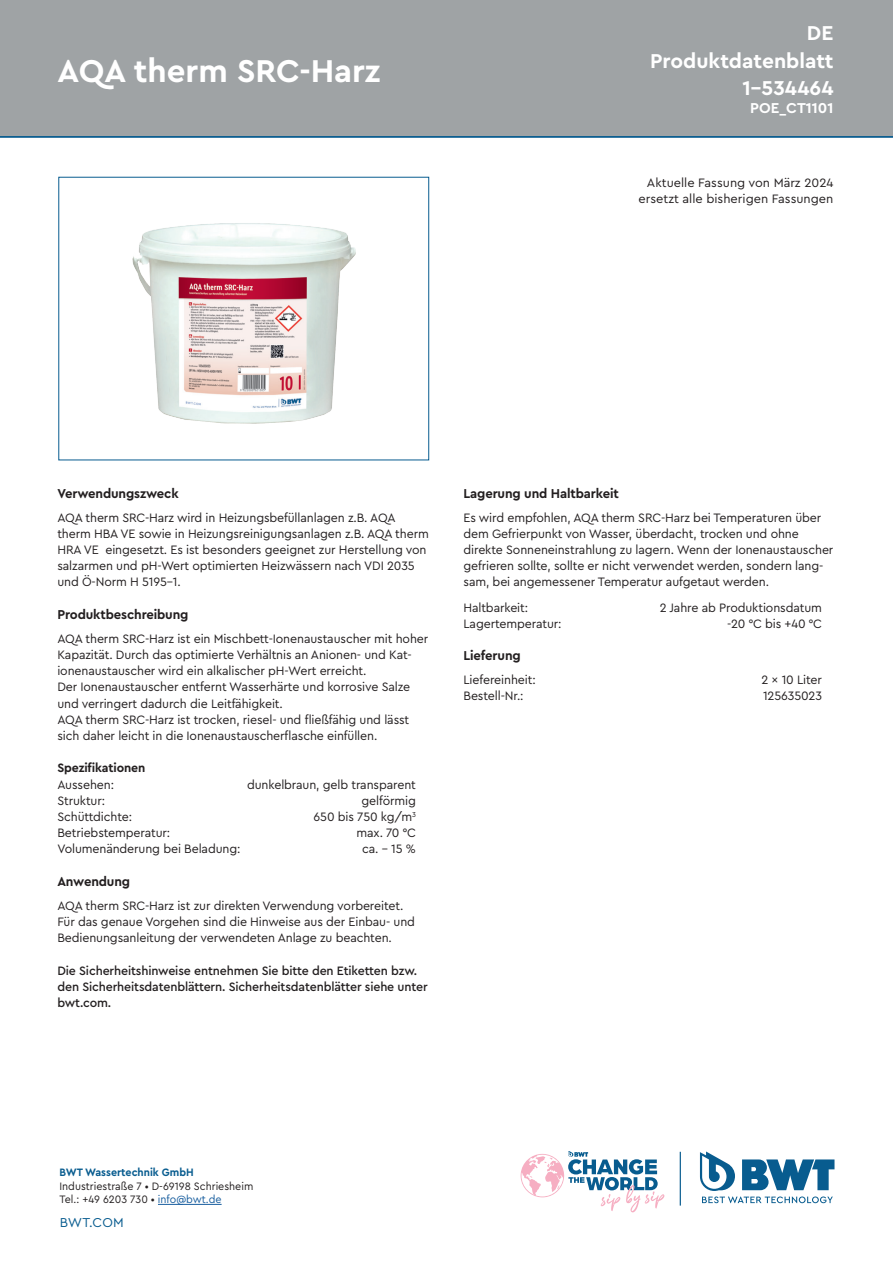
<style>
.page{position:relative;width:893px;height:1263px;background:#fff}
.page>*{position:absolute;margin:0;border:0;box-sizing:border-box;transform-origin:0 0}
.t1{font:700 33px "Cera PRO";color:#fff}
.t2{font:700 21px "Cera PRO";color:#fff}
.t3{font:700 15px "Cera PRO";color:#fff}
.t4{font:700 13.5px "Cera PRO";letter-spacing:-.01em;color:#231f20}
.t5{font:13.5px "Cera PRO";letter-spacing:.015em;color:#085c8f}
.t6{font:12.75px/16.2px "Cera PRO";letter-spacing:-.01em;color:#231f20}
.t7{font:500 12.75px/16.2px "Cera PRO";letter-spacing:-.01em;color:#231f20}
.t8{font:700 12.75px "Cera PRO";letter-spacing:-.01em;color:#231f20}
.t9{font:11.25px/13.5px "Cera PRO";color:#231f20;scale:.95 1}
.t10{font:700 11.25px "Cera PRO";color:#085c8f;scale:.95 1}
.s1{color:#175d9e}
</style>
<div class="page">
<hr style="left:158px;top:1204px;width:64px;height:1px;background:#175d9e">
<svg style="left:521px;top:1151px;width:143px;height:61px"></svg>
<svg style="left:700px;top:1151px;width:134px;height:52px"></svg>
<hr style="left:680px;top:1152px;width:1px;height:53px;background:#085c8f">
<div style="left:0;top:0;width:893px;height:137px;background:#9fa3a5"></div>
<hr style="left:0;top:136px;width:893px;height:2px;background:#085c8f">
<img style="left:132px;top:223px;width:224px;height:201px">
<p class="t1" style="left:57px;top:49px;width:324px">AQA therm SRC-Harz</p>
<p class="t2" style="left:807px;top:19px;width:28px">DE</p>
<p class="t2" style="left:650px;top:47px;width:185px">Produktdatenblatt</p>
<p class="t2" style="left:742px;top:74px;width:92px">1-534464</p>
<p class="t3" style="left:750px;top:98px;width:85px">POE_CT1101</p>
<p class="t6" style="left:647px;top:174px;width:188px">Aktuelle Fassung von März 2024</p>
<p class="t6" style="left:638px;top:190px;width:196px">ersetzt alle bisherigen Fassungen</p>
<p class="t4" style="left:57px;top:484px;width:123px">Verwendungszweck</p>
<p class="t6" style="left:57px;top:509px;width:373px">AQA therm SRC-Harz wird in Heizungsbefüllanlagen z.B. AQA therm HBA VE sowie in Heizungsreinigungsanlagen z.B. AQA therm HRA VE eingesetzt. Es ist besonders geeignet zur Herstellung von salzarmen und pH-Wert optimierten Heizwässern nach VDI 2035 und Ö-Norm H 5195-1.</p>
<p class="t4" style="left:57px;top:605px;width:133px">Produktbeschreibung</p>
<p class="t6" style="left:57px;top:630px;width:372px">AQA therm SRC-Harz ist ein Mischbett-Ionenaustauscher mit hoher<br>Kapazität. Durch das optimierte Verhältnis an Anionen- und Kat&shy;ionenaustauscher wird ein alkalischer pH-Wert erreicht.</p>
<p class="t6" style="left:57px;top:678px;width:354px">Der Ionenaustauscher entfernt Wasserhärte und korrosive Salze und verringert dadurch die Leitfähigkeit.</p>
<p class="t6" style="left:57px;top:711px;width:353px">AQA therm SRC-Harz ist trocken, riesel- und fließfähig und lässt sich daher leicht in die Ionenaustauscherflasche einfüllen.</p>
<p class="t8" style="left:57px;top:760px;width:90px">Spezifikationen</p>
<p class="t6" style="left:57px;top:776px;width:58px">Aussehen:</p>
<p class="t6" style="left:247px;top:776px;width:170px">dunkelbraun, gelb transparent</p>
<p class="t6" style="left:57px;top:792px;width:49px">Struktur:</p>
<p class="t6" style="left:361px;top:792px;width:56px">gelförmig</p>
<p class="t6" style="left:57px;top:808px;width:76px">Schüttdichte:</p>
<p class="t6" style="left:314px;top:808px;width:104px">650 bis 750 kg/m<sup>3</sup></p>
<p class="t6" style="left:57px;top:824px;width:114px">Betriebstemperatur:</p>
<p class="t6" style="left:357px;top:824px;width:61px">max. 70 °C</p>
<p class="t6" style="left:57px;top:840px;width:185px">Volumenänderung bei Beladung:</p>
<p class="t6" style="left:362px;top:840px;width:55px">ca. - 15 %</p>
<p class="t4" style="left:57px;top:872px;width:74px">Anwendung</p>
<p class="t6" style="left:57px;top:897px;width:359px">AQA therm SRC-Harz ist zur direkten Verwendung vorbereitet.<br>Für das genaue Vorgehen sind die Hinweise aus der Einbau- und<br>Bedienungsanleitung der verwendeten Anlage zu beachten.</p>
<p class="t7" style="left:57px;top:962px;width:372px">Die Sicherheitshinweise entnehmen Sie bitte den Etiketten bzw. den Sicherheitsdatenblättern. Sicherheitsdatenblätter siehe unter bwt.com.</p>
<p class="t4" style="left:463px;top:484px;width:157px">Lagerung und Haltbarkeit</p>
<p class="t6" style="left:463px;top:509px;width:371px">Es wird empfohlen, AQA therm SRC-Harz bei Temperaturen über dem Gefrierpunkt von Wasser, überdacht, trocken und ohne direkte Sonneneinstrahlung zu lagern. Wenn der Ionenaustauscher gefrieren sollte, sollte er nicht verwendet werden, sondern lang&shy;sam, bei angemessener Temperatur aufgetaut werden.</p>
<p class="t6" style="left:463px;top:599px;width:66px">Haltbarkeit:</p>
<p class="t6" style="left:660px;top:599px;width:164px">2 Jahre ab Produktionsdatum</p>
<p class="t6" style="left:463px;top:615px;width:100px">Lagertemperatur:</p>
<p class="t6" style="left:727px;top:615px;width:96px">-20 °C bis +40 °C</p>
<p class="t4" style="left:463px;top:647px;width:59px">Lieferung</p>
<p class="t6" style="left:463px;top:671px;width:74px">Liefereinheit:</p>
<p class="t6" style="left:761px;top:671px;width:62px">2 x 10 Liter</p>
<p class="t6" style="left:463px;top:687px;width:62px">Bestell-Nr.:</p>
<p class="t6" style="left:763px;top:687px;width:61px">125635023</p>
<p class="t10" style="left:60px;top:1165px;width:143px">BWT Wassertechnik GmbH</p>
<p class="t9" style="left:60px;top:1179px;width:206px">Industriestraße 7 • D-69198 Schriesheim<br>Tel.: +49 6203 730 • <span class="s1">info@bwt.de</span></p>
<p class="t5" style="left:60px;top:1214px;width:66px">BWT.COM</p>
</div>
